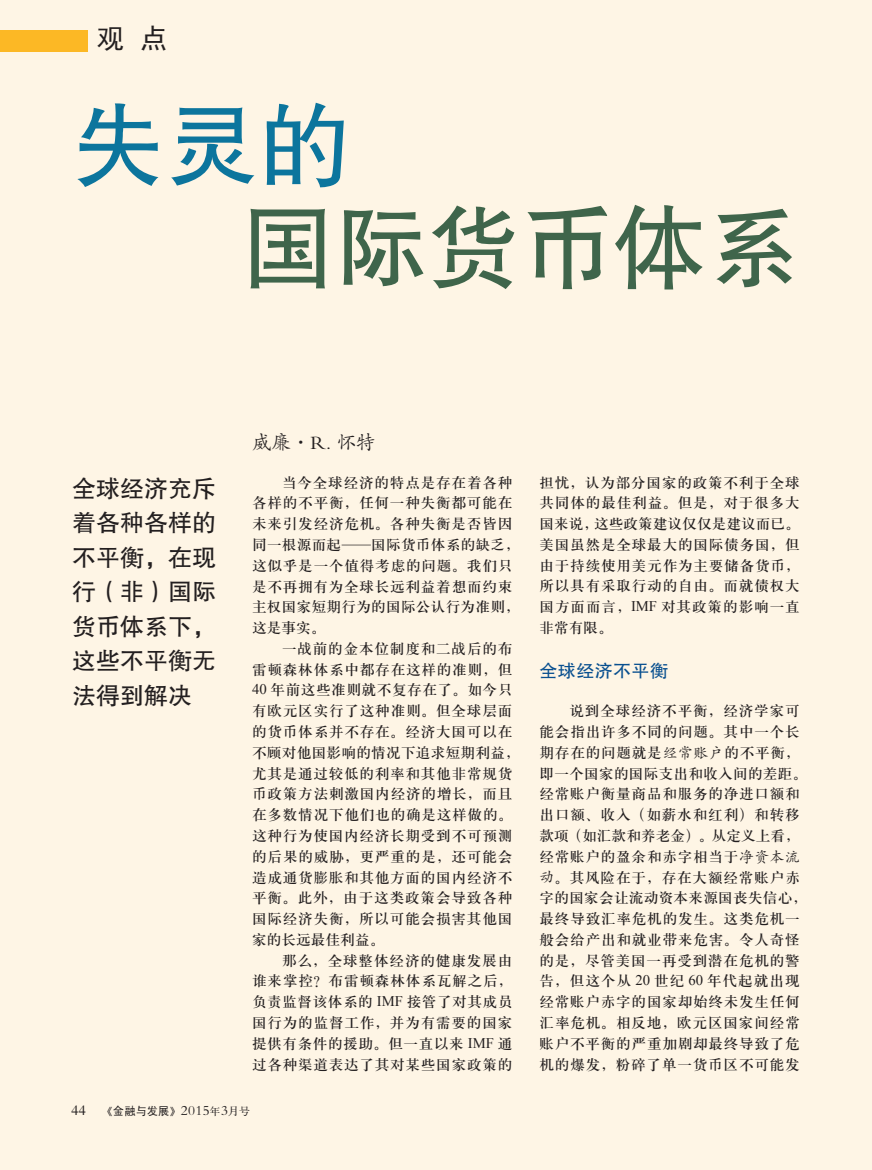
<style>
.page{position:relative;width:872px;height:1170px;background:#fff}
.page>*{position:absolute;margin:0;border:0;box-sizing:border-box;transform-origin:0 0}
.t1{font:93px "FZHTJW GB1 0";color:#3f654b}
.t2{font:93px "FZHTJW GB1 0";color:#0c759d}
.t3{font:27.9px "Sim Hei";color:#231f20}
.t4{font:24px/34.5px "FZHTJW GB1 0";color:#231f20;text-align:justify}
.t5{font:19.5px "FZKTJW GB1 0";color:#231f20}
.t6{font:17.7px "FZHTJW GB1 0";letter-spacing:.02em;color:#084f8f}
.t7{font:14.7px/20.7px "H Ya 3 gj";letter-spacing:.045em;color:#231f20}
.t8{font:11.55px "Sim Hei";color:#231f20}
.s1{font-family:"FZKTJW GB1 0"}
.s2{font-family:"Times New Roman"}
.s3{font-family:"Times";font-size:14.55px}
.s4{font-family:"FZHTJW GB1 0";font-size:10.05px}
.s5{font-family:"FZBSJW GB1 0";font-size:14.25px}
.s6{font-family:"FZS3 JW GB1 0";font-size:10.2px}
.s7{font-family:"FZS3 JW GB1 0";font-size:10.65px}
</style>
<div class="page">
<div style="left:0;top:0;width:872px;height:1169px;background:#fef5e5"></div>
<div style="left:0;top:30px;width:87px;height:21px;background:#fcb825"></div>
<h2 class="t3" style="left:97px;top:24px;width:73px">观 点</h2>
<h1 class="t2" style="left:72px;top:95px;width:280px">失灵的</h1>
<h1 class="t1" style="left:241px;top:197px;width:559px">国际货币体系</h1>
<h3 class="t4" style="left:72px;top:472px;width:145px">全球经济充斥着各种各样的不平衡，在现行（非）国际货币体系下，这些不平衡无法得到解决</h3>
<h3 class="t5" style="left:252px;top:432px;width:125px">威廉·R. 怀特</h3>
<p class="t7" style="left:252px;top:472px;width:269px;text-indent:30px">当今全球经济的特点是存在着各种各样的不平衡，任何一种失衡都可能在未来引发经济危机。各种失衡是否皆因同一根源而起<span class="s1">—</span>国际货币体系的缺乏，这似乎是一个值得考虑的问题。我们只是不再拥有为全球长远利益着想而约束主权国家短期行为的国际公认行为准则，这是事实。</p>
<p class="t7" style="left:252px;top:638px;width:269px;text-indent:30px">一战前的金本位制度和二战后的布雷顿森林体系中都存在这样的准则，但<br><span class="s2">40</span> 年前这些准则就不复存在了。如今只有欧元区实行了这种准则。但全球层面的货币体系并不存在。经济大国可以在不顾对他国影响的情况下追求短期利益，尤其是通过较低的利率和其他非常规货币政策方法刺激国内经济的增长，而且在多数情况下他们也的确是这样做的。这种行为使国内经济长期受到不可预测的后果的威胁，更严重的是，还可能会造成通货膨胀和其他方面的国内经济不平衡。此外，由于这类政策会导致各种国际经济失衡，所以可能会损害其他国家的长远最佳利益。</p>
<p class="t7" style="left:252px;top:949px;width:262px;text-align:justify;text-indent:30px">那么，全球整体经济的健康发展由谁来掌控？布雷顿森林体系瓦解之后，负责监督该体系的 <span class="s2">IMF</span> 接管了对其成员国行为的监督工作，并为有需要的国家提供有条件的援助。但一直以来 <span class="s2">IMF</span> 通过各种渠道表达了其对某些国家政策的</p>
<p class="t8" style="left:72px;top:1105px;width:180px"><span class="s3">44</span> <span class="s4">《</span>金融与发展<span class="s4">》</span> <span class="s5">2015</span><span class="s6">年</span><span class="s5">3</span><span class="s7">月号</span></p>
<p class="t7" style="left:539px;top:471px;width:262px;text-align:justify">担忧，认为部分国家的政策不利于全球共同体的最佳利益。但是，对于很多大国来说，这些政策建议仅仅是建议而已。美国虽然是全球最大的国际债务国，但由于持续使用美元作为主要储备货币，所以具有采取行动的自由。而就债权大国方面而言，<span class="s2">IMF</span> 对其政策的影响一直非常有限。</p>
<p class="t6" style="left:539px;top:661px;width:130px">全球经济不平衡</p>
<p class="t7" style="left:539px;top:700px;width:269px;text-indent:30px">说到全球经济不平衡，经济学家可能会指出许多不同的问题。其中一个长期存在的问题就是<span class="s1">经常账户</span>的不平衡，即一个国家的国际支出和收入间的差距。经常账户衡量商品和服务的净进口额和出口额、收入（如薪水和红利）和转移款项（如汇款和养老金）。从定义上看，经常账户的盈余和赤字相当于<span class="s1">净资本流动</span>。其风险在于，存在大额经常账户赤字的国家会让流动资本来源国丧失信心，最终导致汇率危机的发生。这类危机一般会给产出和就业带来危害。令人奇怪的是，尽管美国一再受到潜在危机的警告，但这个从 <span class="s2">20</span> 世纪 <span class="s2">60</span> 年代起就出现经常账户赤字的国家却始终未发生任何汇率危机。相反地，欧元区国家间经常账户不平衡的严重加剧却最终导致了危机的爆发，粉碎了单一货币区不可能发</p>
</div>
